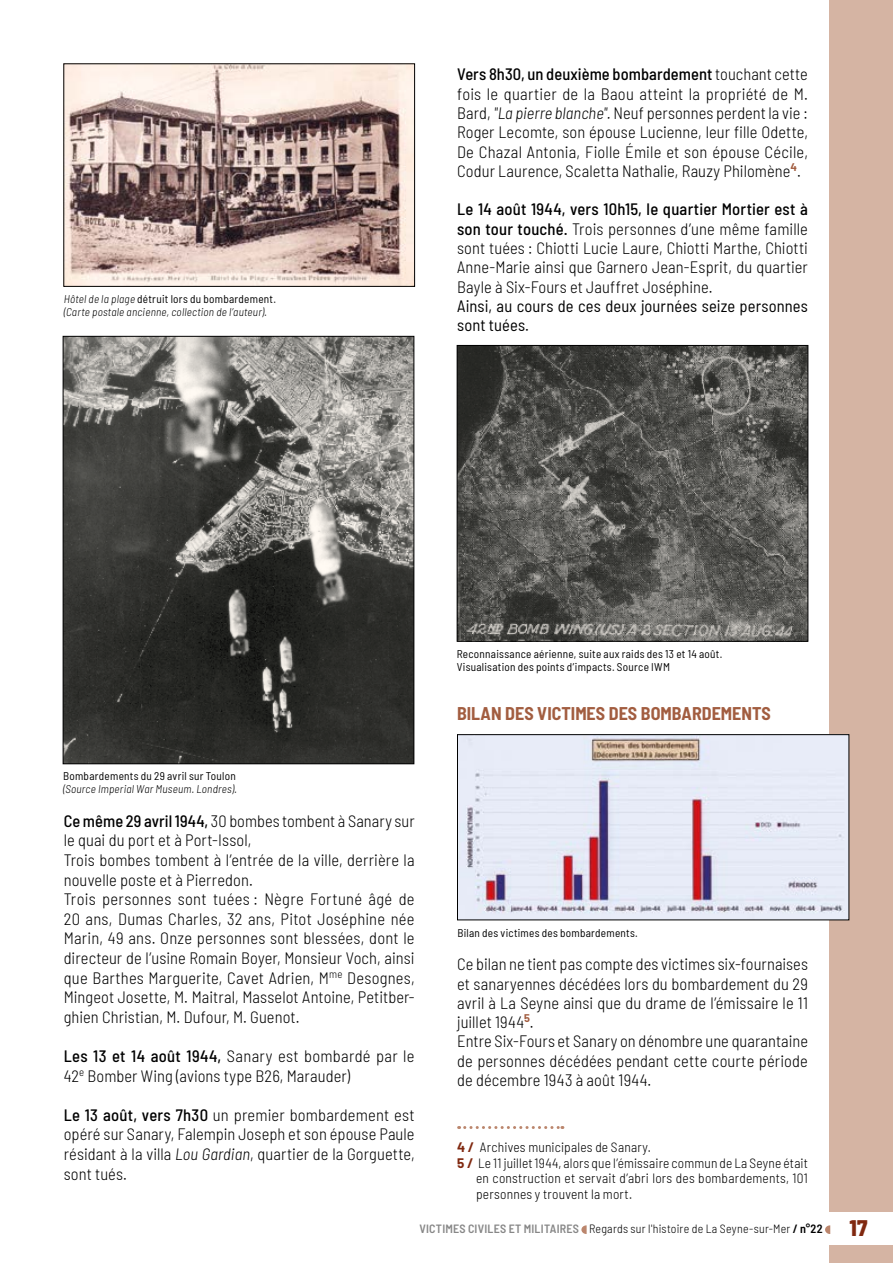
<style>
.page{position:relative;width:893px;height:1263px;background:#fff}
.page>*{position:absolute;margin:0;border:0;box-sizing:border-box;transform-origin:0 0}
.t1{font:700 semi-condensed 18px "Barlow";color:#a25d40}
.t2{font:300 semi-condensed 16.5px/19.4px "Barlow";letter-spacing:.005em;color:#000}
.t3{font:semi-condensed 16.5px/19.4px "Barlow";letter-spacing:.005em;color:#000}
.t4{font:300 semi-condensed 13.5px "Barlow";letter-spacing:.015em;color:#000}
.t5{font:300 semi-condensed 12px "Barlow";letter-spacing:.02em;color:#000}
.t6{font:semi-condensed 11.25px/13.2px "Barlow";letter-spacing:.025em;color:#000}
.t7{font:italic 300 semi-condensed 11.25px/13.2px "Barlow";letter-spacing:.02em;color:#000}
.s1{font-weight:400;font-style:normal}
.s2{font-weight:500}
.s3{font-style:italic}
.s4{font-weight:700;font-stretch:normal;color:#80280f}
.s5{font-weight:600;color:#878787}
.s6{font-weight:600}
.s7{font-weight:800;font-size:22.5px;color:#80280f}
</style>
<div class="page">
<div style="left:829px;top:0;width:64px;height:1263px;background:#d5b4a3"></div>
<img style="left:459px;top:347px;width:347px;height:293px">
<div style="left:457px;top:345px;width:351px;height:297px;border:1px solid #000"></div>
<img style="left:459px;top:736px;width:388px;height:182px">
<div style="left:457px;top:734px;width:392px;height:186px;border:1px solid #000"></div>
<svg style="left:459px;top:1126px;width:104px;height:3px"></svg>
<img style="left:65px;top:65px;width:348px;height:220px">
<div style="left:63px;top:63px;width:352px;height:224px;border:1px solid #000"></div>
<img style="left:65px;top:338px;width:347px;height:424px">
<div style="left:63px;top:336px;width:351px;height:428px;border:1px solid #000"></div>
<div style="left:829px;top:1212px;width:64px;height:32px;background:#fff"></div>
<svg style="left:581px;top:1225px;width:6px;height:9px"></svg>
<svg style="left:825px;top:1225px;width:5px;height:9px"></svg>
<p class="t7" style="left:64px;top:291px;width:214px">Hôtel de la plage <span class="s1">détruit lors du bombardement. </span>(Carte postale ancienne, collection de l’auteur).</p>
<p class="t2" style="left:457px;top:63px;width:352px;text-align:justify"><span class="s2">Vers 8h30, un deuxième bombardement</span> touchant cette fois le quartier de la Baou atteint la propriété de M.<br>Bard, <span class="s3">"La pierre blanche".</span> Neuf personnes perdent la vie :<br>Roger Lecomte, son épouse Lucienne, leur fille Odette, De Chazal Antonia, Fiolle Émile et son épouse Cécile, Codur Laurence, Scaletta Nathalie, Rauzy Philomène<sup>4</sup>.</p>
<p class="t2" style="left:457px;top:199px;width:352px;text-align:justify"><span class="s2">Le 14 août 1944, vers 10h15, le quartier Mortier est à son tour touché.</span> Trois personnes d’une même famille sont tuées : Chiotti Lucie Laure, Chiotti Marthe, Chiotti Anne-Marie ainsi que Garnero Jean-Esprit, du quartier Bayle à Six-Fours et Jauffret Joséphine.</p>
<p class="t3" style="left:457px;top:295px;width:352px">Ainsi, au cours de ces deux journées seize personnes sont tuées.</p>
<p class="t6" style="left:63px;top:769px;width:174px">Bombardements du 29 avril sur Toulon</p>
<p class="t7" style="left:63px;top:782px;width:175px">(Source Imperial War Museum. Londres).</p>
<p class="t2" style="left:64px;top:810px;width:352px"><span class="s2">Ce même 29 avril 1944,</span> 30 bombes tombent à Sanary sur le quai du port et à Port-Issol,<br>Trois bombes tombent à l’entrée de la ville, derrière la nouvelle poste et à Pierredon.<br>Trois personnes sont tuées : Nègre Fortuné âgé de 20 ans, Dumas Charles, 32 ans, Pitot Joséphine née Marin, 49 ans. Onze personnes sont blessées, dont le directeur de l’usine Romain Boyer, Monsieur Voch, ainsi que Barthes Marguerite, Cavet Adrien, M<sup>me</sup> Desognes, Mingeot Josette, M. Maitral, Masselot Antoine, Petitber&shy;ghien Christian, M. Dufour, M. Guenot.</p>
<p class="t2" style="left:64px;top:1045px;width:352px"><span class="s2">Les 13 et 14 août 1944,</span> Sanary est bombardé par le<br>42<sup>e</sup> Bomber Wing (avions type B26, Marauder)</p>
<p class="t2" style="left:64px;top:1104px;width:352px;text-align:justify"><span class="s2">Le 13 août, vers 7h30</span> un premier bombardement est opéré sur Sanary, Falempin Joseph et son épouse Paule résidant à la villa <span class="s3">Lou Gardian</span>, quartier de la Gorguette, sont tués.</p>
<p class="t6" style="left:457px;top:647px;width:267px">Reconnaissance aérienne, suite aux raids des 13 et 14 août.<br>Visualisation des points d’impacts. Source IWM</p>
<p class="t1" style="left:457px;top:701px;width:315px">BILAN DES VICTIMES DES BOMBARDEMENTS</p>
<p class="t6" style="left:457px;top:925px;width:182px">Bilan des victimes des bombardements.</p>
<p class="t2" style="left:457px;top:953px;width:352px">Ce bilan ne tient pas compte des victimes six-fournaises et sanaryennes décédées lors du bombardement du 29 avril à La Seyne ainsi que du drame de l’émissaire le 11 juillet 1944<sup>5</sup>.<br>Entre Six-Fours et Sanary on dénombre une quarantaine de personnes décédées pendant cette courte période de décembre 1943 à août 1944.</p>
<p class="t4" style="left:457px;top:1137px;width:195px"><span class="s4">4 /</span> Archives municipales de Sanary.</p>
<p class="t4" style="left:457px;top:1153px;width:352px"><span class="s4">5 /</span> Le 11 juillet 1944, alors que l’émissaire commun de La Seyne était</p>
<p class="t4" style="left:476px;top:1169px;width:333px">en construction et servait d’abri lors des bombardements, 101</p>
<p class="t4" style="left:476px;top:1185px;width:158px">personnes y trouvent la mort.</p>
<p class="t5" style="left:419px;top:1220px;width:450px"><span class="s5">VICTIMES CIVILES ET MILITAIRES</span> Regards sur l'histoire de La Seyne-sur-Mer <span class="s6">/ N°22</span> <span class="s7">17</span></p>
</div>
